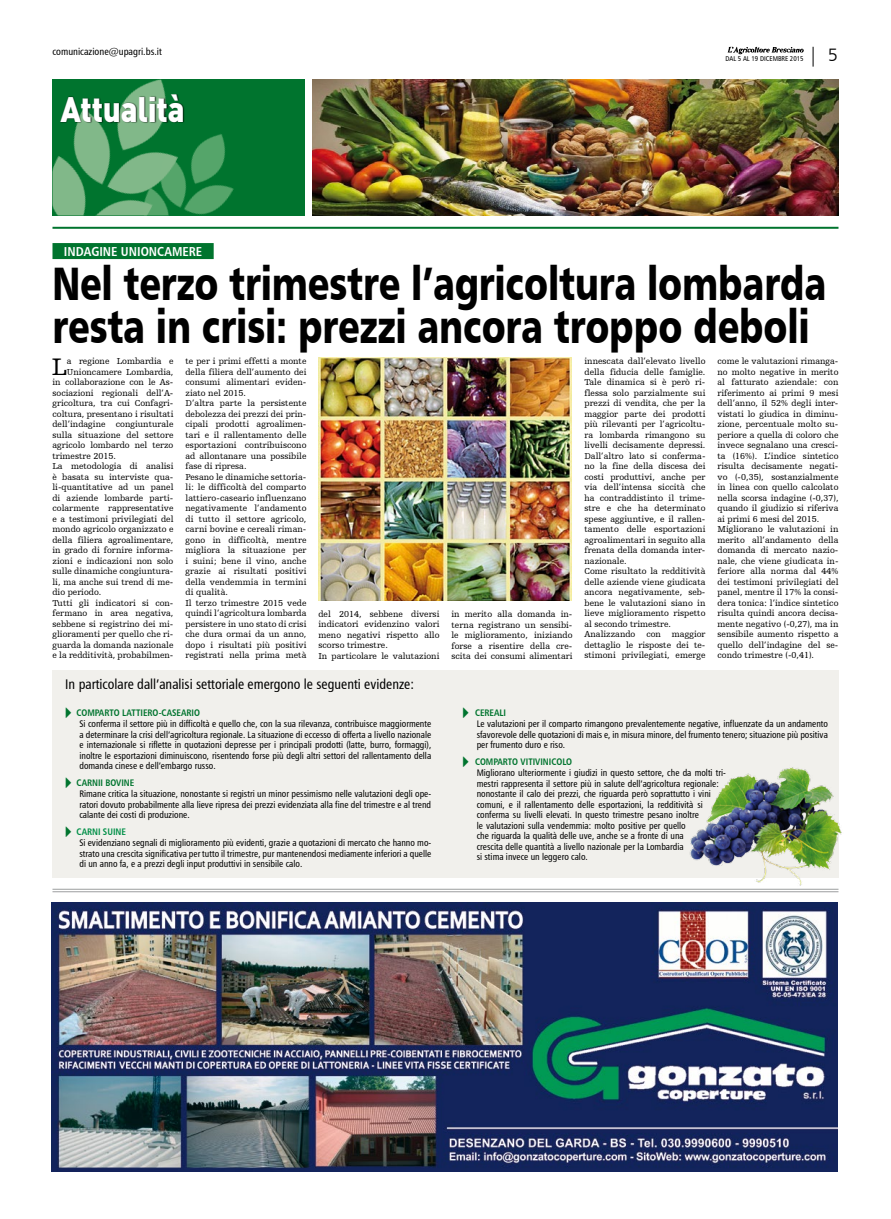
<style>
.page{position:relative;width:891px;height:1219px;background:#fff}
.page>*{position:absolute;margin:0;border:0;box-sizing:border-box;transform-origin:0 0}
.t1{font:47px/42.8px "Humanist 777 BT Black B";letter-spacing:-.005em;color:#000;scale:.77 1}
.t2{font:900 35px "DIN";letter-spacing:-.01em;color:#fff;scale:.9 1}
.t3{font:25.1px "Humanist Slabserif 712 BT";color:#000}
.t4{font:18px "Humanist 777 BT Light B";color:#000}
.t5{font:14px "Humanist 777 BT Roman Condensed B";color:#000}
.t6{font:13px "Humanist 777 BT Bold Condensed B";color:#fff}
.t7{font:10px "Humanist 777 BT Roman Condensed B";color:#000}
.t8{font:9.5px/10.5px "Humanist 777 BT Roman Condensed B";color:#000;text-align:justify}
.t9{font:9.5px "Humanist 777 BT Bold Condensed B";color:#00742e}
.t10{font:9.5px "Humanist 777 BT Bold Condensed B";color:#008f47}
.t11{font:9px/10.5px "Humanist Slabserif 712 BT";color:#000}
.t12{font:7px "Humanist 777 BT Roman Condensed B";color:#000}
.s1{font-family:"Guifxv 2 Transports";font-size:15px}
.s2{font-family:"Guifxv 2 Transports";font-size:15px;color:#00742e}
</style>
<div class="page">
<div style="left:52px;top:79px;width:253px;height:136px;background:#00742e"></div>
<img style="left:185px;top:134px;width:49px;height:81px">
<img style="left:52px;top:79px;width:133px;height:136px">
<hr style="left:52px;top:227px;width:786px;height:2px;background:#00742e">
<div style="left:60px;top:94px;width:125px;height:31px;background:#000;opacity:.75"></div>
<img style="left:312px;top:79px;width:526px;height:136px">
<div style="left:52px;top:670px;width:786px;height:208px;background:#f1f0ec"></div>
<hr style="left:52px;top:889px;width:786px;height:1px;background:#9c9e9f">
<hr style="left:52px;top:891px;width:786px;height:1px;background:#9c9e9f">
<div style="left:52px;top:243px;width:161px;height:16px;background:#00742e"></div>
<img style="left:318px;top:357px;width:253px;height:244px">
<img style="left:52px;top:902px;width:785px;height:269px">
<img style="left:685px;top:764px;width:157px;height:125px">
<svg style="left:812px;top:47px;width:1px;height:20px"></svg>
<img style="left:727px;top:47px;width:77px;height:8px">
<p class="t7" style="left:52px;top:45px;width:111px">comunicazione@upagri.bs.it</p>
<h2 class="t2" style="left:60px;top:86px;width:139px">Attualità</h2>
<p class="t12" style="left:725px;top:54px;width:80px">DAL 5 al 19 DICEMBRE 2015</p>
<h3 class="t4" style="left:827px;top:44px;width:12px">5</h3>
<h3 class="t6" style="left:64px;top:243px;width:140px">INDAGINE UNIONCAMERE</h3>
<h1 class="t1" style="left:52px;top:261px;width:1006px">Nel terzo trimestre l’agricoltura lombarda resta in crisi: prezzi ancora troppo deboli</h1>
<h3 class="t3" style="left:52px;top:351px;width:17px">L</h3>
<p class="t11" style="left:67px;top:356px;width:108px">a regione Lombardia e</p>
<p class="t11" style="left:67px;top:366px;width:108px">Unioncamere Lombardia,</p>
<p class="t11" style="left:52px;top:377px;width:122px">in collaborazione con le As-</p>
<p class="t11" style="left:52px;top:387px;width:122px">sociazioni regionali dell’A-</p>
<p class="t11" style="left:52px;top:398px;width:122px">gricoltura, tra cui Confagri-</p>
<p class="t11" style="left:52px;top:408px;width:122px">coltura, presentano i risultati</p>
<p class="t11" style="left:52px;top:419px;width:122px">dell’indagine congiunturale</p>
<p class="t11" style="left:52px;top:429px;width:122px">sulla situazione del settore</p>
<p class="t11" style="left:52px;top:440px;width:122px">agricolo lombardo nel terzo</p>
<p class="t11" style="left:52px;top:450px;width:65px">trimestre 2015.</p>
<p class="t11" style="left:52px;top:461px;width:122px">La metodologia di analisi</p>
<p class="t11" style="left:52px;top:471px;width:122px">è basata su interviste qua-</p>
<p class="t11" style="left:52px;top:482px;width:122px">li-quantitative ad un panel</p>
<p class="t11" style="left:52px;top:492px;width:122px">di aziende lombarde parti-</p>
<p class="t11" style="left:52px;top:503px;width:122px">colarmente rappresentative</p>
<p class="t11" style="left:52px;top:513px;width:122px">e a testimoni privilegiati del</p>
<p class="t11" style="left:52px;top:524px;width:122px">mondo agricolo organizzato e</p>
<p class="t11" style="left:52px;top:534px;width:122px">della filiera agroalimentare,</p>
<p class="t11" style="left:52px;top:545px;width:122px">in grado di fornire informa-</p>
<p class="t11" style="left:52px;top:555px;width:122px">zioni e indicazioni non solo</p>
<p class="t11" style="left:52px;top:566px;width:122px">sulle dinamiche congiuntura-</p>
<p class="t11" style="left:52px;top:576px;width:122px">li, ma anche sui trend di me-</p>
<p class="t11" style="left:52px;top:587px;width:50px">dio periodo.</p>
<p class="t11" style="left:52px;top:597px;width:122px">Tutti gli indicatori si con-</p>
<p class="t11" style="left:52px;top:608px;width:122px">fermano in area negativa,</p>
<p class="t11" style="left:52px;top:618px;width:122px">sebbene si registrino dei mi-</p>
<p class="t11" style="left:52px;top:629px;width:122px">glioramenti per quello che ri-</p>
<p class="t11" style="left:52px;top:639px;width:122px">guarda la domanda nazionale</p>
<p class="t11" style="left:52px;top:650px;width:122px">e la redditività, probabilmen-</p>
<p class="t11" style="left:185px;top:356px;width:122px">te per i primi effetti a monte della filiera dell’aumento dei consumi alimentari eviden&shy;ziato nel 2015.<br>D’altra parte la persistente debolezza dei prezzi dei prin&shy;cipali prodotti agroalimen&shy;tari e il rallentamento delle esportazioni contribuiscono ad allontanare una possibile fase di ripresa.<br>Pesano le dinamiche settoria&shy;li: le difficoltà del comparto lattiero-caseario influenzano negativamente l’andamento di tutto il settore agricolo, carni bovine e cereali riman&shy;gono in difficoltà, mentre migliora la situazione per i suini; bene il vino, anche grazie ai risultati positivi della vendemmia in termini di qualità.<br>Il terzo trimestre 2015 vede quindi l’agricoltura lombarda persistere in uno stato di crisi che dura ormai da un anno, dopo i risultati più positivi registrati nella prima metà</p>
<p class="t11" style="left:318px;top:608px;width:122px">del 2014, sebbene diversi indicatori evidenzino valori meno negativi rispetto allo scorso trimestre.<br>In particolare le valutazioni</p>
<p class="t11" style="left:451px;top:609px;width:122px;text-align:justify">in merito alla domanda in&shy;terna registrano un sensibi&shy;le miglioramento, iniziando forse a risentire della cre&shy;scita dei consumi alimentari</p>
<p class="t11" style="left:584px;top:356px;width:122px">innescata dall’elevato livello della fiducia delle famiglie.<br>Tale dinamica si è però ri&shy;flessa solo parzialmente sui prezzi di vendita, che per la maggior parte dei prodotti più rilevanti per l’agricoltu&shy;ra lombarda rimangono su livelli decisamente depressi.<br>Dall’altro lato si conferma&shy;no la fine della discesa dei costi produttivi, anche per via dell’intensa siccità che ha contraddistinto il trime&shy;stre e che ha determinato spese aggiuntive, e il rallen&shy;tamento delle esportazioni agroalimentari in seguito alla frenata della domanda inter&shy;nazionale.<br>Come risultato la redditività delle aziende viene giudicata ancora negativamente, seb&shy;bene le valutazioni siano in lieve miglioramento rispetto al secondo trimestre.<br>Analizzando con maggior dettaglio le risposte dei te&shy;stimoni privilegiati, emerge</p>
<p class="t11" style="left:717px;top:356px;width:122px">come le valutazioni rimanga&shy;no molto negative in merito al fatturato aziendale: con riferimento ai primi 9 mesi dell’anno, il 52% degli inter&shy;vistati lo giudica in diminu&shy;zione, percentuale molto su&shy;periore a quella di coloro che invece segnalano una cresci&shy;ta (16%). L’indice sintetico risulta decisamente negati&shy;vo (-0,35), sostanzialmente in linea con quello calcolato nella scorsa indagine (-0,37), quando il giudizio si riferiva ai primi 6 mesi del 2015.<br>Migliorano le valutazioni in merito all’andamento della domanda di mercato nazio&shy;nale, che viene giudicata in&shy;feriore alla norma dal 44% dei testimoni privilegiati del panel, mentre il 17% la consi&shy;dera tonica: l’indice sintetico risulta quindi ancora decisa&shy;mente negativo (-0,27), ma in sensibile aumento rispetto a quello dell’indagine del se&shy;condo trimestre (-0,41).</p>
<h3 class="t5" style="left:65px;top:675px;width:350px">In particolare dall’analisi settoriale emergono le seguenti evidenze:</h3>
<p class="t9" style="left:65px;top:707px;width:23px"><span class="s1">d</span> COMPARTO</p>
<p class="t9" style="left:122px;top:707px;width:6px">LATTIERO</p>
<p class="t9" style="left:159px;top:707px;width:9px">-CASEARIO</p>
<p class="t8" style="left:79px;top:719px;width:353px">Si conferma il settore più in difficoltà e quello che, con la sua rilevanza, contribuisce maggiormente a determinare la crisi dell’agricoltura regionale. La situazione di eccesso di offerta a livello nazionale e internazionale si riflette in quotazioni depresse per i principali prodotti (latte, burro, formaggi), inoltre le esportazioni diminuiscono, risentendo forse più degli altri settori del rallentamento della domanda cinese e dell’embargo russo.</p>
<p class="t9" style="left:65px;top:777px;width:46px"><span class="s1">d</span>CARNIIBOVI</p>
<p class="t9" style="left:124px;top:777px;width:11px">NE</p>
<p class="t8" style="left:79px;top:789px;width:353px">Rimane critica la situazione, nonostante si registri un minor pessimismo nelle valutazioni degli ope&shy;ratori dovuto probabilmente alla lieve ripresa dei prezzi evidenziata alla fine del trimestre e al trend calante dei costi di produzione.</p>
<p class="t10" style="left:65px;top:826px;width:61px"><span class="s2">d</span>CARNISUINE</p>
<p class="t8" style="left:79px;top:838px;width:353px">Si evidenziano segnali di miglioramento più evidenti, grazie a quotazioni di mercato che hanno mo&shy;strato una crescita significativa per tutto il trimestre, pur mantenendosi mediamente inferiori a quelle di un anno fa, e a prezzi degli input produttivi in sensibile calo.</p>
<p class="t9" style="left:462px;top:707px;width:18px"><span class="s1">d</span> CEREALI</p>
<p class="t8" style="left:476px;top:719px;width:353px">Le valutazioni per il comparto rimangono prevalentemente negative, influenzate da un andamento sfavorevole delle quotazioni di mais e, in misura minore, del frumento tenero; situazione più positiva per frumento duro e riso.</p>
<p class="t9" style="left:462px;top:756px;width:24px"><span class="s1">d</span> COMPARTO</p>
<p class="t9" style="left:520px;top:756px;width:5px">VITIVI</p>
<p class="t9" style="left:542px;top:756px;width:12px">NICOLO</p>
<p class="t8" style="left:476px;top:768px;width:250px;text-align:left">Migliorano ulteriormente i giudizi in questo settore, che da molti tri&shy;mestri rappresenta il settore più in salute dell’agricoltura regionale: nonostante il calo dei prezzi, che riguarda però soprattutto i vini comuni, e il rallentamento delle esportazioni, la redditività si conferma su livelli elevati. In questo trimestre pesano inoltre<br>le valutazioni sulla vendemmia: molto positive per quello<br>che riguarda la qualità delle uve, anche se a fronte di una<br>crescita delle quantità a livello nazionale per la Lombardia<br>si stima invece un leggero calo.</p>
</div>
